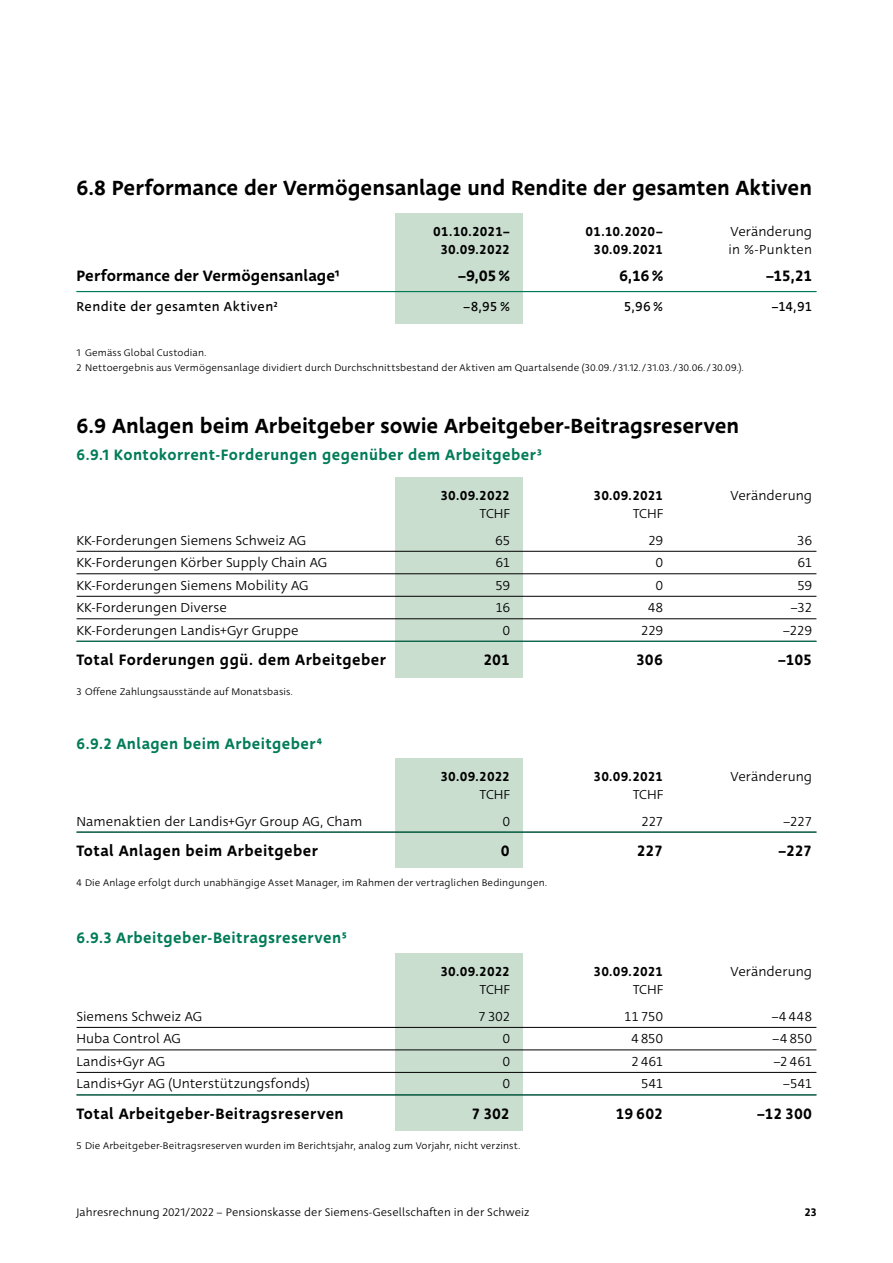
<style>
.page{position:relative;width:893px;height:1263px;background:#fff}
.page>*{position:absolute;margin:0;border:0;box-sizing:border-box;transform-origin:0 0}
._03_Zwischenüberschr{font:500 22.5px "Deva Ideal";color:#000}
.Tab_04{font:500 16.5px "Deva Ideal";letter-spacing:.03em;color:#000}
._04_Fliesstext{font:500 16.5px "Deva Ideal";letter-spacing:.03em;color:#007b58}
.Tab_02{font:500 16.5px "Deva Ideal";letter-spacing:.005em;color:#000}
.Tab_01{font:14.25px "Deva Ideal";letter-spacing:.005em;color:#000}
.t1{font:500 14.25px "Deva Ideal";letter-spacing:-.005em;color:#000}
.Tab_04-2{font:14.25px "Deva Ideal";letter-spacing:.03em;color:#000}
.Tab_01-2{font:14.25px "Deva Ideal";letter-spacing:.025em;color:#000}
.t2{font:12px "Deva Ideal";letter-spacing:.01em;color:#000}
.t3{font:500 12px "Deva Ideal";color:#000}
._05_Klein{font:10.5px "Deva Ideal";letter-spacing:.015em;color:#000}
</style>
<div class="page">
<div style="left:395px;top:477px;width:128px;height:201px;background:#caded0"></div>
<div style="left:395px;top:758px;width:128px;height:110px;background:#caded0"></div>
<div style="left:395px;top:954px;width:128px;height:177px;background:#caded0"></div>
<hr style="left:77px;top:551px;width:739px;height:1px;background:#000">
<hr style="left:77px;top:573px;width:739px;height:1px;background:#000">
<hr style="left:77px;top:596px;width:739px;height:1px;background:#000">
<hr style="left:77px;top:618px;width:739px;height:1px;background:#000">
<hr style="left:77px;top:641px;width:739px;height:1px;background:#007b58">
<hr style="left:77px;top:832px;width:739px;height:1px;background:#007b58">
<hr style="left:77px;top:1027px;width:739px;height:1px;background:#000">
<hr style="left:77px;top:1050px;width:739px;height:1px;background:#000">
<hr style="left:77px;top:1072px;width:739px;height:1px;background:#000">
<hr style="left:77px;top:1095px;width:739px;height:1px;background:#000">
<hr style="left:77px;top:1094px;width:739px;height:1px;background:#007b58">
<div style="left:395px;top:213px;width:128px;height:111px;background:#caded0"></div>
<hr style="left:77px;top:291px;width:739px;height:1px;background:#007b58">
<p class="_03_Zwischenüberschr" style="left:77px;top:173px;width:737px">6.8 Performance der Vermögensanlage und Rendite der gesamten Aktiven</p>
<p class="t1" style="left:433px;top:222px;width:78px">01.10.2021–</p>
<p class="t1" style="left:585px;top:222px;width:79px">01.10.2020–</p>
<p class="Tab_01" style="left:731px;top:222px;width:83px">Veränderung</p>
<p class="t1" style="left:440px;top:240px;width:71px">30.09.2022</p>
<p class="t1" style="left:594px;top:240px;width:71px">30.09.2021</p>
<p class="Tab_01-2" style="left:728px;top:240px;width:85px">in %-Punkten</p>
<p class="Tab_02" style="left:77px;top:264px;width:265px">Performance der Vermögensanlage1</p>
<p class="Tab_02" style="left:458px;top:264px;width:54px">–9,05%</p>
<p class="Tab_02" style="left:619px;top:264px;width:46px">6,16%</p>
<p class="Tab_02" style="left:766px;top:264px;width:48px">–15,21</p>
<p class="Tab_04-2" style="left:77px;top:297px;width:203px">Rendite der gesamten Aktiven2</p>
<p class="Tab_04-2" style="left:463px;top:297px;width:48px">–8,95 %</p>
<p class="Tab_04-2" style="left:624px;top:297px;width:41px">5,96 %</p>
<p class="Tab_04-2" style="left:771px;top:297px;width:42px">–14,91</p>
<p class="_05_Klein" style="left:77px;top:346px;width:132px">1 Gemäss Global Custodian.</p>
<p class="_05_Klein" style="left:77px;top:361px;width:669px">2 Nettoergebnis aus Vermögensanlage dividiert durch Durchschnittsbestand der Aktiven am Quartalsende (30.09./31.12./31.03./30.06./30.09.).</p>
<p class="_03_Zwischenüberschr" style="left:77px;top:410px;width:664px">6.9 Anlagen beim Arbeitgeber sowie Arbeitgeber-Beitragsreserven</p>
<p class="_04_Fliesstext" style="left:77px;top:443px;width:467px">6.9.1 Kontokorrent-Forderungen gegenüber dem Arbeitgeber3</p>
<p class="t1" style="left:440px;top:486px;width:71px">30.09.2022</p>
<p class="t1" style="left:594px;top:486px;width:71px">30.09.2021</p>
<p class="Tab_01" style="left:731px;top:486px;width:83px">Veränderung</p>
<p class="Tab_01" style="left:480px;top:504px;width:32px">TCHF</p>
<p class="Tab_01" style="left:633px;top:504px;width:32px">TCHF</p>
<p class="Tab_01" style="left:77px;top:531px;width:231px">KK-Forderungen Siemens Schweiz AG</p>
<p class="Tab_01" style="left:495px;top:531px;width:17px">65</p>
<p class="Tab_01" style="left:648px;top:531px;width:17px">29</p>
<p class="Tab_01" style="left:797px;top:531px;width:17px">36</p>
<p class="Tab_01" style="left:77px;top:554px;width:252px">KK-Forderungen Körber Supply Chain AG</p>
<p class="Tab_01" style="left:495px;top:554px;width:16px">61</p>
<p class="Tab_01" style="left:655px;top:554px;width:9px">0</p>
<p class="Tab_01" style="left:797px;top:554px;width:16px">61</p>
<p class="Tab_01" style="left:77px;top:576px;width:233px">KK-Forderungen Siemens Mobility AG</p>
<p class="Tab_01" style="left:495px;top:576px;width:17px">59</p>
<p class="Tab_01" style="left:655px;top:576px;width:9px">0</p>
<p class="Tab_01" style="left:797px;top:576px;width:17px">59</p>
<p class="Tab_01" style="left:77px;top:599px;width:152px">KK-Forderungen Diverse</p>
<p class="Tab_01" style="left:495px;top:599px;width:17px">16</p>
<p class="Tab_01" style="left:648px;top:599px;width:17px">48</p>
<p class="Tab_01" style="left:790px;top:599px;width:23px">–32</p>
<p class="Tab_01" style="left:77px;top:621px;width:224px">KK-Forderungen Landis+Gyr Gruppe</p>
<p class="Tab_01" style="left:502px;top:621px;width:9px">0</p>
<p class="Tab_01" style="left:641px;top:621px;width:24px">229</p>
<p class="Tab_01" style="left:783px;top:621px;width:31px">–229</p>
<p class="Tab_04" style="left:77px;top:649px;width:311px">Total Forderungen ggü. dem Arbeitgeber</p>
<p class="Tab_04" style="left:483px;top:649px;width:28px">201</p>
<p class="Tab_04" style="left:636px;top:649px;width:28px">306</p>
<p class="Tab_04" style="left:778px;top:649px;width:36px">–105</p>
<p class="_05_Klein" style="left:77px;top:685px;width:218px">3 Offene Zahlungsausstände auf Monatsbasis.</p>
<p class="_04_Fliesstext" style="left:77px;top:733px;width:247px">6.9.2 Anlagen beim Arbeitgeber4</p>
<p class="t1" style="left:440px;top:766px;width:71px">30.09.2022</p>
<p class="t1" style="left:594px;top:766px;width:71px">30.09.2021</p>
<p class="Tab_01" style="left:731px;top:767px;width:83px">Veränderung</p>
<p class="Tab_01" style="left:480px;top:785px;width:32px">TCHF</p>
<p class="Tab_01" style="left:633px;top:785px;width:32px">TCHF</p>
<p class="Tab_01" style="left:77px;top:812px;width:287px">Namenaktien der Landis+Gyr Group AG, Cham</p>
<p class="Tab_01" style="left:502px;top:812px;width:9px">0</p>
<p class="Tab_01" style="left:641px;top:812px;width:24px">227</p>
<p class="Tab_01" style="left:783px;top:812px;width:30px">–227</p>
<p class="Tab_04" style="left:77px;top:840px;width:243px">Total Anlagen beim Arbeitgeber</p>
<p class="Tab_04" style="left:501px;top:840px;width:10px">0</p>
<p class="Tab_04" style="left:637px;top:840px;width:28px">227</p>
<p class="Tab_04" style="left:778px;top:840px;width:36px">–227</p>
<p class="_05_Klein" style="left:77px;top:876px;width:472px">4 Die Anlage erfolgt durch unabhängige Asset Manager, im Rahmen der vertraglichen Bedingungen.</p>
<p class="_04_Fliesstext" style="left:77px;top:927px;width:272px">6.9.3 Arbeitgeber-Beitragsreserven5</p>
<p class="t1" style="left:440px;top:962px;width:71px">30.09.2022</p>
<p class="t1" style="left:594px;top:962px;width:71px">30.09.2021</p>
<p class="Tab_01" style="left:731px;top:962px;width:83px">Veränderung</p>
<p class="Tab_01" style="left:480px;top:980px;width:32px">TCHF</p>
<p class="Tab_01" style="left:633px;top:980px;width:32px">TCHF</p>
<p class="Tab_01" style="left:77px;top:1007px;width:127px">Siemens Schweiz AG</p>
<p class="Tab_01" style="left:478px;top:1007px;width:34px">7302</p>
<p class="Tab_01" style="left:624px;top:1007px;width:41px">11 750</p>
<p class="Tab_01" style="left:771px;top:1007px;width:42px">–4448</p>
<p class="Tab_01" style="left:77px;top:1030px;width:106px">Huba Control AG</p>
<p class="Tab_01" style="left:502px;top:1030px;width:9px">0</p>
<p class="Tab_01" style="left:631px;top:1030px;width:34px">4850</p>
<p class="Tab_01" style="left:772px;top:1030px;width:41px">–4850</p>
<p class="Tab_01" style="left:77px;top:1052px;width:90px">Landis+Gyr AG</p>
<p class="Tab_01" style="left:502px;top:1052px;width:9px">0</p>
<p class="Tab_01" style="left:631px;top:1052px;width:34px">2461</p>
<p class="Tab_01" style="left:773px;top:1052px;width:40px">–2 461</p>
<p class="Tab_01" style="left:77px;top:1075px;width:234px">Landis+Gyr AG (Unterstützungsfonds)</p>
<p class="Tab_01" style="left:502px;top:1075px;width:9px">0</p>
<p class="Tab_01" style="left:641px;top:1075px;width:24px">541</p>
<p class="Tab_01" style="left:783px;top:1075px;width:31px">–541</p>
<p class="Tab_04" style="left:77px;top:1102px;width:269px">Total Arbeitgeber-Beitragsreserven</p>
<p class="Tab_04" style="left:472px;top:1102px;width:40px">7 302</p>
<p class="Tab_04" style="left:615px;top:1102px;width:49px">19 602</p>
<p class="Tab_04" style="left:757px;top:1102px;width:57px">–12 300</p>
<p class="_05_Klein" style="left:77px;top:1139px;width:445px">5 Die Arbeitgeber-Beitragsreserven wurden im Berichtsjahr, analog zum Vorjahr, nicht verzinst.</p>
<p class="t2" style="left:77px;top:1205px;width:455px">Jahresrechnung 2021/2022 – Pensionskasse der Siemens-Gesellschaften in der Schweiz</p>
<p class="t3" style="left:805px;top:1204px;width:13px">23</p>
</div>
